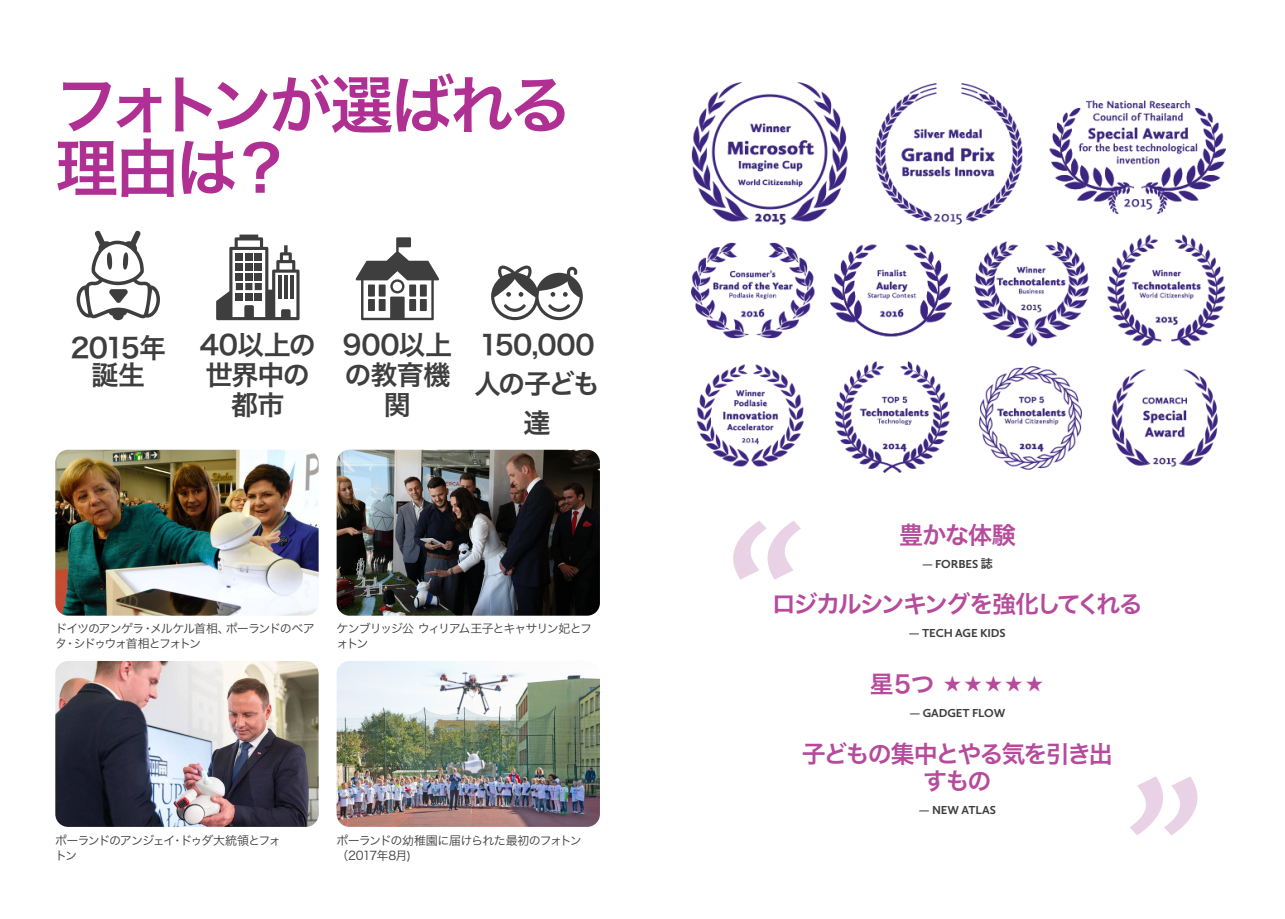
<style>
.page{position:relative;width:1285px;height:919px;background:#fff}
.page>*{position:absolute;margin:0;border:0;box-sizing:border-box;transform-origin:0 0}
.t1{font:italic 600 200.4px "Calluna Sans";color:#e9d2e5}
.t2{font:63px/63px "Hira Kaku Pro W6";letter-spacing:-.055em;color:#b02f93}
.t3{font:27px/30px "Hira Kaku Pro W6";letter-spacing:-.035em;color:#3e3e3f;text-align:center}
.t4{font:27px/39px "Hira Kaku Pro W6";letter-spacing:-.065em;color:#3e3e3f;text-align:center}
.t5{font:24px/27px "Hira Kaku Pro W6";letter-spacing:-.075em;color:#b64a9c;text-align:center}
.t6{font:12px/15px "Hira Kaku Pro W3";letter-spacing:-.085em;color:#3e3e3f}
.t7{font:700 12px "Calluna Sans";letter-spacing:-.01em;color:#3e3e3f}
.t8{font:12px/15px "Hira Kaku Pro W3";letter-spacing:-.06em;color:#3e3e3f}
.s1{font-family:"Hira Kaku Pro W6";font-weight:400}
</style>
<div class="page">
<img style="left:691px;top:82px;width:535px;height:390px">
<img style="left:55px;top:449px;width:263px;height:166px">
<img style="left:55px;top:661px;width:263px;height:165px">
<img style="left:336px;top:449px;width:264px;height:166px">
<img style="left:336px;top:661px;width:264px;height:165px">
<svg style="left:77px;top:230px;width:83px;height:90px"></svg>
<svg style="left:216px;top:234px;width:83px;height:86px"></svg>
<div style="left:236px;top:293px;width:7px;height:7px;background:#3e3e3f"></div>
<div style="left:245px;top:293px;width:7px;height:7px;background:#3e3e3f"></div>
<div style="left:255px;top:293px;width:7px;height:7px;background:#3e3e3f"></div>
<svg style="left:355px;top:237px;width:84px;height:83px"></svg>
<svg style="left:491px;top:265px;width:91px;height:55px"></svg>
<p class="t2" style="left:55px;top:71px;width:518px">フォトンが選ばれる理由は？</p>
<p class="t3" style="left:70px;top:331px;width:97px">2015年</p>
<p class="t3" style="left:91px;top:358px;width:55px">誕生</p>
<p class="t3" style="left:200px;top:329px;width:117px">40以上の世界中の都市</p>
<p class="t3" style="left:342px;top:329px;width:111px">900以上の教育機関</p>
<p class="t4" style="left:474px;top:324px;width:127px">150,000人の子ども達</p>
<p class="t6" style="left:55px;top:620px;width:261px">ドイツのアンゲラ・メルケル首相、ポーランドのベアタ・シドゥウォ首相とフォトン</p>
<p class="t6" style="left:336px;top:620px;width:257px">ケンブリッジ公 ウィリアム王子とキャサリン妃とフォトン</p>
<p class="t6" style="left:55px;top:831px;width:227px">ポーランドのアンジェイ・ドゥダ大統領とフォトン</p>
<p class="t8" style="left:336px;top:831px;width:247px">ポーランドの幼稚園に届けられた最初のフォトン（2017年8月)</p>
<p class="t1" style="left:713px;top:479px;width:78px">“</p>
<p class="t5" style="left:898px;top:520px;width:118px">豊かな体験</p>
<p class="t7" style="left:921px;top:556px;width:72px">— FORBES <span class="s1">誌</span></p>
<p class="t5" style="left:771px;top:589px;width:372px">ロジカルシンキングを強化してくれる</p>
<p class="t7" style="left:908px;top:625px;width:98px">— TECH AGE KIDS</p>
<p class="t5" style="left:869px;top:669px;width:67px">星５つ</p>
<p class="t7" style="left:909px;top:705px;width:97px">— GADGET FLOW</p>
<p class="t5" style="left:801px;top:739px;width:313px">子どもの集中とやる気を引き出すもの</p>
<p class="t7" style="left:918px;top:802px;width:79px">— NEW ATLAS</p>
<p class="t1" style="left:1114px;top:735px;width:79px">”</p>
</div>
